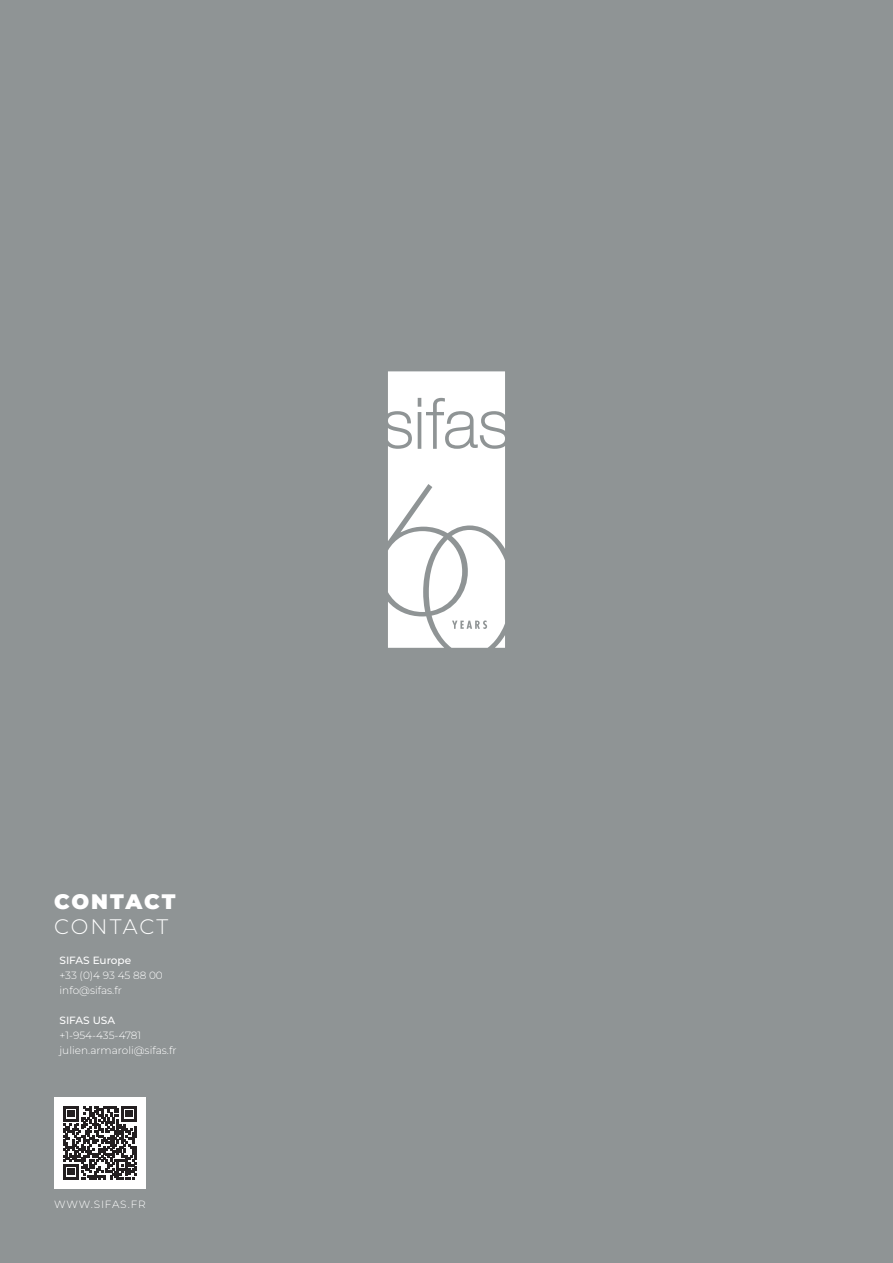
<style>
.page{position:relative;width:893px;height:1263px;background:#8f9495}
.page>*{position:absolute;margin:0;border:0;box-sizing:border-box;transform-origin:0 0}
.t1{font:900 21px "Montserrat";letter-spacing:.09em;color:#fff}
.t2{font:300 21px "Montserrat";letter-spacing:.09em;color:#fff}
.t3{font:300 10.5px/15px "Montserrat";color:#fff}
.t4{font:500 10.5px "Montserrat";color:#fff}
.t5{font:300 10.5px "Montserrat";letter-spacing:.08em;color:#fff}
</style>
<div class="page">
<svg style="left:388px;top:371px;width:117px;height:277px"></svg>
<div style="left:54px;top:1097px;width:92px;height:92px;background:#fff"></div>
<svg style="left:63px;top:1106px;width:74px;height:74px"></svg>
<h1 class="t1" style="left:54px;top:887px;width:123px">CONTACT</h1>
<h1 class="t2" style="left:54px;top:913px;width:116px">CONTACT</h1>
<p class="t4" style="left:60px;top:953px;width:73px">SIFAS Europe</p>
<p class="t3" style="left:60px;top:967px;width:105px">+33 (0)4 93 45 88 00 info@sifas.fr</p>
<p class="t4" style="left:60px;top:1013px;width:57px">SIFAS USA</p>
<p class="t3" style="left:60px;top:1027px;width:119px">+1-954-435-4781 julien.armaroli@sifas.fr</p>
<p class="t5" style="left:54px;top:1197px;width:93px">WWW.SIFAS.FR</p>
</div>
